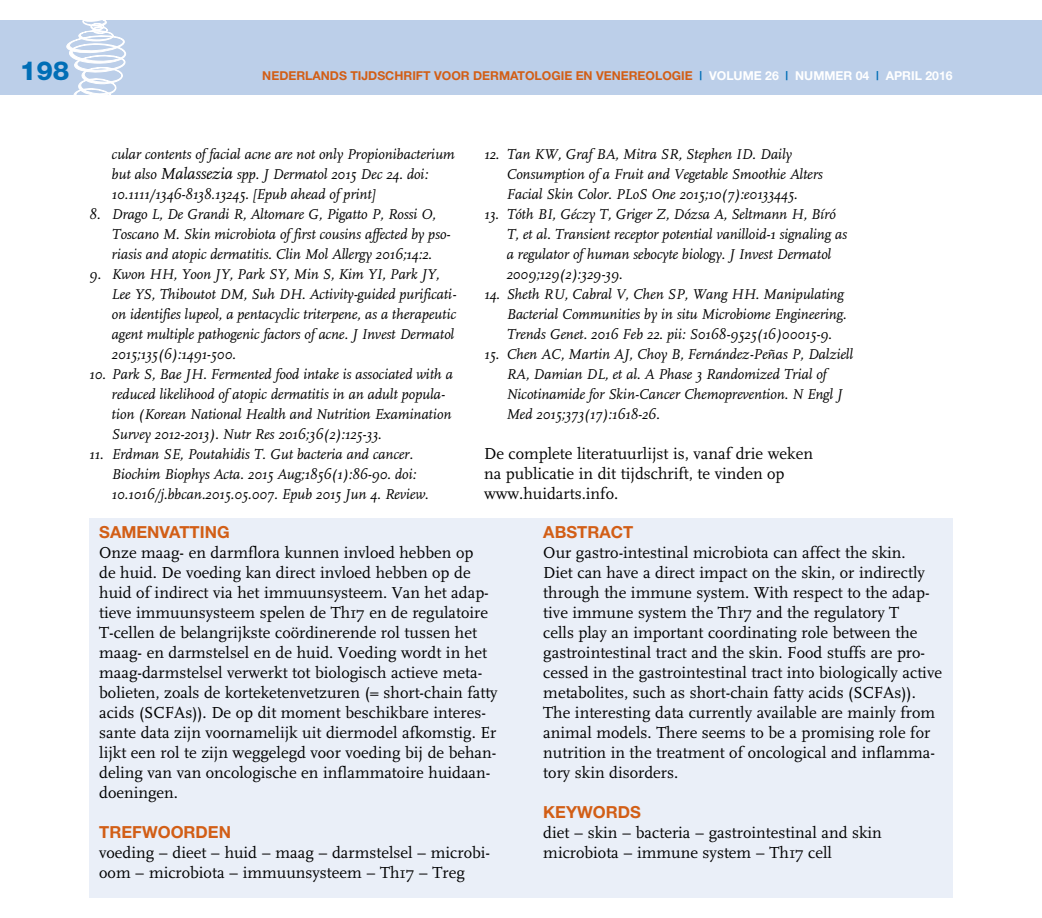
<style>
.page{position:relative;width:1042px;height:918px;background:#fff}
.page>*{position:absolute;margin:0;border:0;box-sizing:border-box;transform-origin:0 0}
.t1{font:800 26.25px "Helvetica Neue";color:#006eb6}
.t2{font:16.62px/19.9px "FF Scala";color:#000}
.t3{font:italic 14.88px/19.9px "FF Scala";letter-spacing:-.01em;color:#000}
.t4{font:700 12.25px "Helvetica Neue";color:#d25e16}
.t5{font:700 12.25px "Helvetica Neue";color:#fff}
.s1{color:#006eb6}
.s2{color:#fff}
.s3{font-family:"Helvetica Neue";font-weight:700;color:#d25e16}
.s4{font-size:16.62px}
</style>
<div class="page">
<div style="left:0;top:20px;width:1042px;height:74px;background:#bccfe9"></div>
<svg style="left:66px;top:20px;width:60px;height:74px"></svg>
<div style="left:89px;top:518px;width:863px;height:379px;background:#eaeff8"></div>
<p class="t1" style="left:20px;top:55px;width:51px">198</p>
<p class="t4" style="left:262px;top:68px;width:648px">NEDERLANDS TIJDSCHRIFT VOOR DERMATOLOGIE EN VENEREOLOGIE <span class="s1">|</span> <span class="s2">VOLUME 26</span> <span class="s1">|</span> <span class="s2">NUMMER 04</span> <span class="s1">|</span> <span class="s2">APRIL</span></p>
<p class="t5" style="left:925px;top:68px;width:29px">2016</p>
<p class="t3" style="left:506px;top:145px;width:318px;text-indent:-22px">12. Tan KW, Graf BA, Mitra SR, Stephen ID. Daily<br>Consumption of a Fruit and Vegetable Smoothie Alters<br>Facial Skin Color. PLoS One 2015;10(7):e0133445.</p>
<p class="t3" style="left:506px;top:205px;width:342px;text-indent:-22px">13. Tóth BI, Géczy T, Griger Z, Dózsa A, Seltmann H, Bíró T, et al. Transient receptor potential vanilloid-1 signaling as a regulator of human sebocyte biology. J Invest Dermatol 2009;129(2):329-39.</p>
<p class="t3" style="left:506px;top:285px;width:342px;text-indent:-22px">14. Sheth RU, Cabral V, Chen SP, Wang HH. Manipulating<br>Bacterial Communities by in situ Microbiome Engineering.<br>Trends Genet. 2016 Feb 22. pii: S0168-9525(16)00015-9.</p>
<p class="t3" style="left:506px;top:344px;width:348px;text-indent:-22px">15. Chen AC, Martin AJ, Choy B, Fernández-Peñas P, Dalziell RA, Damian DL, et al. A Phase 3 Randomized Trial of Nicotinamide for Skin-Cancer Chemoprevention. N Engl J Med 2015;373(17):1618-26.</p>
<p class="t2" style="left:484px;top:443px;width:330px">De complete literatuurlijst is, vanaf drie weken na publicatie in dit tijdschrift, te vinden op www.huidarts.info.</p>
<p class="t2" style="left:99px;top:523px;width:400px"><span class="s3">SAMENVATTING<br></span>Onze maag- en darmflora kunnen invloed hebben op<br>de huid. De voeding kan direct invloed hebben op de huid of indirect via het immuunsysteem. Van het adap&shy;tieve immuunsysteem spelen de Th17 en de regulatoire T-cellen de belangrijkste coördinerende rol tussen het maag- en darmstelsel en de huid. Voeding wordt in het maag-darmstelsel verwerkt tot biologisch actieve meta&shy;bolieten, zoals de korteketenvetzuren (= short-chain fatty acids (SCFAs)). De op dit moment beschikbare interes&shy;sante data zijn voornamelijk uit diermodel afkomstig. Er lijkt een rol te zijn weggelegd voor voeding bij de behan&shy;deling van van oncologische en inflammatoire huidaan&shy;doeningen.</p>
<p class="t2" style="left:99px;top:822px;width:392px"><span class="s3">TREFWOORDEN<br></span>voeding – dieet – huid – maag – darmstelsel – microbi&shy;oom – microbiota – immuunsysteem – Th17 – Treg</p>
<p class="t3" style="left:112px;top:145px;width:345px">cular contents of facial acne are not only Propionibacterium but also <span class="s4">Malassezia</span> spp. J Dermatol 2015 Dec 24. doi:<br>10.1111/1346-8138.13245. [Epub ahead of print]</p>
<p class="t3" style="left:112px;top:205px;width:340px;text-indent:-22px">8. Drago L, De Grandi R, Altomare G, Pigatto P, Rossi O,<br>Toscano M. Skin microbiota of first cousins affected by pso&shy;riasis and atopic dermatitis. Clin Mol Allergy 2016;14:2.</p>
<p class="t3" style="left:112px;top:265px;width:346px;text-indent:-22px">9. Kwon HH, Yoon JY, Park SY, Min S, Kim YI, Park JY, Lee YS, Thiboutot DM, Suh DH. Activity-guided purificati&shy;on identifies lupeol, a pentacyclic triterpene, as a therapeutic agent multiple pathogenic factors of acne. J Invest Dermatol 2015;135(6):1491-500.</p>
<p class="t3" style="left:112px;top:364px;width:343px;text-indent:-22px">10. Park S, Bae JH. Fermented food intake is associated with a reduced likelihood of atopic dermatitis in an adult popula&shy;tion (Korean National Health and Nutrition Examination Survey 2012-2013). Nutr Res 2016;36(2):125-33.</p>
<p class="t3" style="left:112px;top:444px;width:319px;text-indent:-22px">11. Erdman SE, Poutahidis T. Gut bacteria and cancer.<br>Biochim Biophys Acta. 2015 Aug;1856(1):86-90. doi:<br>10.1016/j.bbcan.2015.05.007. Epub 2015 Jun 4. Review.</p>
<p class="t2" style="left:543px;top:523px;width:400px"><span class="s3">ABSTRACT<br></span>Our gastro-intestinal microbiota can affect the skin.<br>Diet can have a direct impact on the skin, or indirectly through the immune system. With respect to the adap&shy;tive immune system the Th17 and the regulatory T<br>cells play an important coordinating role between the gastrointestinal tract and the skin. Food stuffs are pro&shy;cessed in the gastrointestinal tract into biologically active metabolites, such as short-chain fatty acids (SCFAs)).<br>The interesting data currently available are mainly from animal models. There seems to be a promising role for nutrition in the treatment of oncological and inflamma&shy;tory skin disorders.</p>
<p class="t2" style="left:543px;top:803px;width:340px"><span class="s3">KEYWORDS<br></span>diet – skin – bacteria – gastrointestinal and skin microbiota – immune system – Th17 cell</p>
</div>
